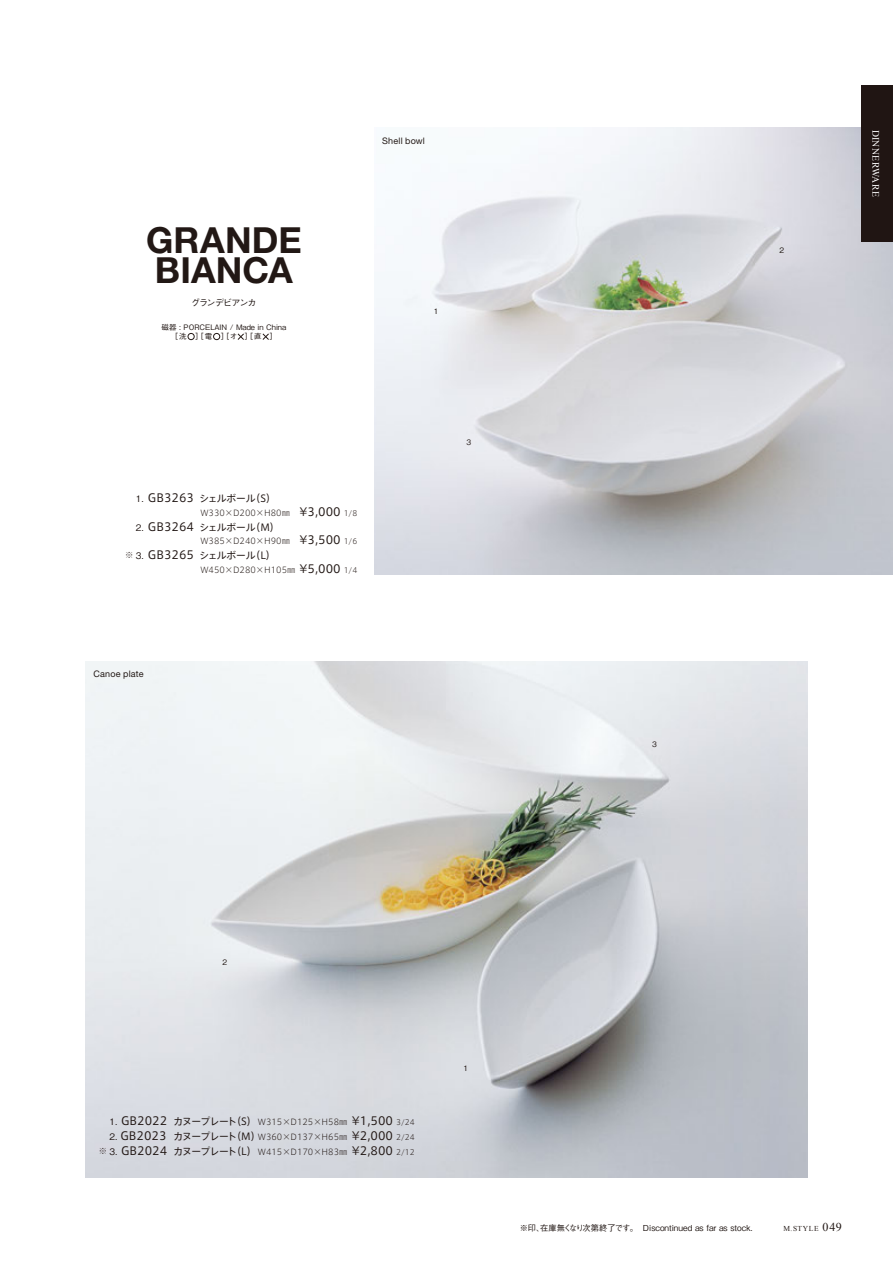
<style>
.page{position:relative;width:893px;height:1263px;background:#fff}
.page>*{position:absolute;margin:0;border:0;box-sizing:border-box;transform-origin:0 0}
.t1{font:700 36px/30px "Helvetica Neue LT Std";color:#221815}
.t2{font:9.75px "Axis Std";letter-spacing:-.015em;color:#221815}
.t3{font:9.75px "Times New Roman";letter-spacing:.03em;color:#fff}
.t4{font:9px "Helvetica Neue LT Std";letter-spacing:.02em;color:#221815}
.t5{font:500 9px "Gothic BBB Pro";letter-spacing:-.105em;color:#221815}
.t6{font:300 8.25px "Axis Std";color:#221815}
.t7{font:500 8.25px "Gothic BBB Pro";color:#221815}
.t8{font:8.25px "Axis Std";color:#221815}
.t9{font:500 7.5px/9px "Gothic BBB Pro";color:#221815;text-align:center}
.t10{font:7.5px "Times New Roman";letter-spacing:.08em;color:#221815}
.s1{font-family:"UD Shin Go Pro";font-weight:400}
.s2{font-family:"Gothic BBB Pro";font-weight:500;font-size:9px}
.s3{font-size:11.25px}
.s4{font-weight:400;font-size:11.25px}
.s5{font-size:7.5px}
.s6{font-weight:400;font-size:9.75px}
.s7{font-size:12px}
</style>
<div class="page">
<img style="left:374px;top:128px;width:519px;height:446px">
<img style="left:85px;top:661px;width:723px;height:517px">
<div style="left:188px;top:333px;width:6px;height:7px;border:1px solid #221815;border-radius:50%"></div>
<div style="left:213px;top:333px;width:7px;height:7px;border:1px solid #221815;border-radius:50%"></div>
<svg style="left:237px;top:333px;width:7px;height:7px"></svg>
<svg style="left:262px;top:333px;width:7px;height:7px"></svg>
<div style="left:861px;top:85px;width:32px;height:156px;background:#201513"></div>
<p class="t1" style="left:146px;top:224px;width:157px">GRANDE<br>BIANCA</p>
<p class="t5" style="left:191px;top:295px;width:67px">グランデビアンカ</p>
<p class="t9" style="left:162px;top:322px;width:126px">磁器 : PORCELAIN / Made in China<span class="s1">［</span>洗 <span class="s1">］［</span>電 <span class="s1">］［</span>オ <span class="s1">］［</span>直 <span class="s1">］</span></p>
<p class="t4" style="left:382px;top:136px;width:44px">Shell bowl</p>
<p class="t9" style="left:434px;top:306px;width:6px">1</p>
<p class="t2" style="left:136px;top:491px;width:141px"><span class="s2">1.</span> <span class="s3">GB3263</span> シェルボール（S）</p>
<p class="t6" style="left:200px;top:506px;width:158px">W330×D200×H80㎜ <span class="s4">¥3,000</span> <span class="s5">1/8</span></p>
<p class="t2" style="left:136px;top:520px;width:145px"><span class="s2">2.</span> <span class="s3">GB3264</span> シェルボール（M）</p>
<p class="t6" style="left:200px;top:535px;width:158px">W385×D240×H90㎜ <span class="s4">¥3,500</span> <span class="s5">1/6</span></p>
<p class="t2" style="left:136px;top:548px;width:141px"><span class="s2">3.</span> <span class="s3">GB3265</span> シェルボール（L）</p>
<p class="t6" style="left:200px;top:563px;width:158px">W450×D280×H105㎜ <span class="s4">¥5,000</span> <span class="s5">1/4</span></p>
<p class="t8" style="left:125px;top:549px;width:10px">※</p>
<p class="t4" style="left:94px;top:669px;width:52px">Canoe plate</p>
<p class="t9" style="left:466px;top:436px;width:6px">3</p>
<p class="t9" style="left:780px;top:245px;width:6px">2</p>
<p class="t3" style="left:882px;top:130px;width:68px;rotate:90deg">DINNERWARE</p>
<p class="t9" style="left:652px;top:739px;width:6px">3</p>
<p class="t9" style="left:222px;top:956px;width:6px">2</p>
<p class="t6" style="left:109px;top:1116px;width:307px"><span class="s2">1.</span> <span class="s4">GB2022</span> <span class="s6">カヌープレート（S）</span> W315×D125×H58㎜ <span class="s4">¥1,500</span> <span class="s5">3/24</span></p>
<p class="t6" style="left:109px;top:1131px;width:307px"><span class="s2">2.</span> <span class="s4">GB2023</span> <span class="s6">カヌープレート（M）</span>W360×D137×H65㎜ <span class="s4">¥2,000</span> <span class="s5">2/24</span></p>
<p class="t6" style="left:109px;top:1146px;width:307px"><span class="s2">3.</span> <span class="s4">GB2024</span> <span class="s6">カヌープレート（L）</span> W415×D170×H83㎜ <span class="s4">¥2,800</span> <span class="s5">2/12</span></p>
<p class="t8" style="left:99px;top:1145px;width:10px">※</p>
<p class="t9" style="left:463px;top:1062px;width:6px">1</p>
<p class="t7" style="left:520px;top:1222px;width:234px">※印、在庫無くなり次第終了です。　Discontinued as far as stock.</p>
<p class="t10" style="left:783px;top:1223px;width:60px">M.STYLE <span class="s7">049</span></p>
</div>
